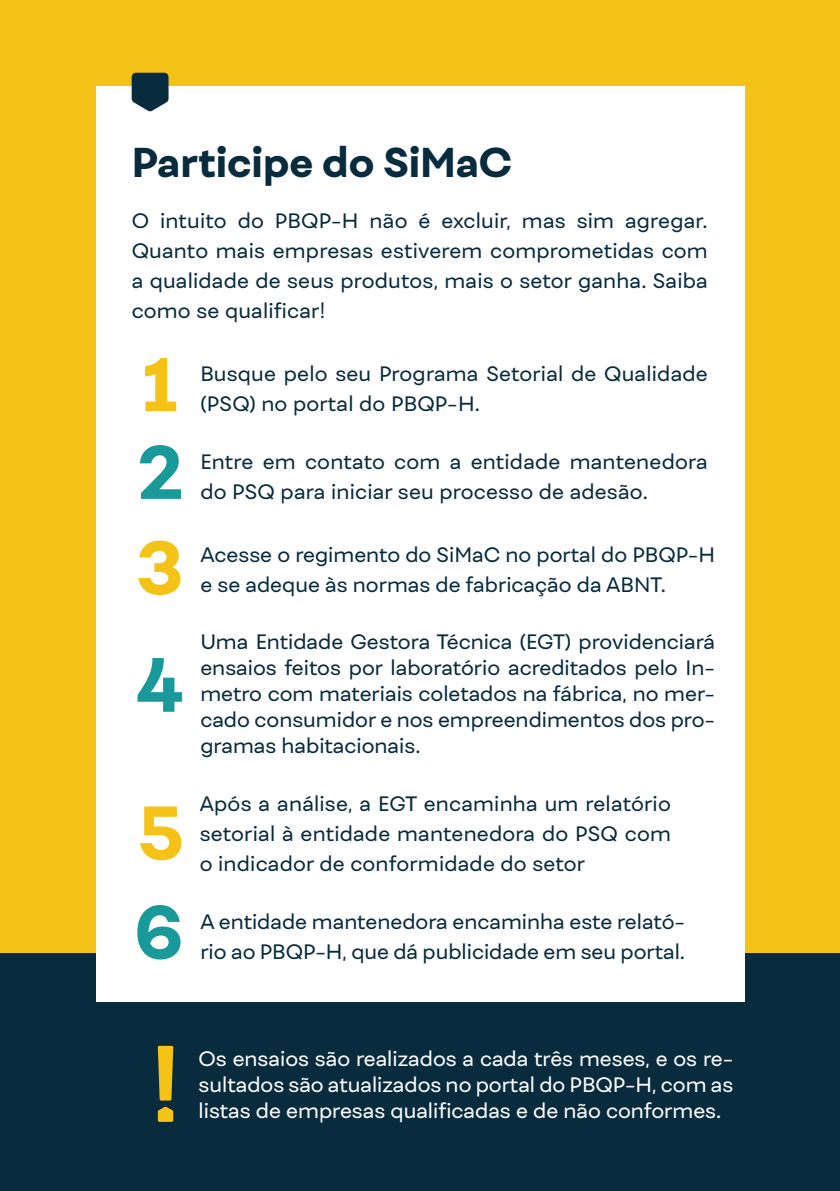
<style>
.page{position:relative;width:840px;height:1191px;background:#fff}
.page>*{position:absolute;margin:0;border:0;box-sizing:border-box;transform-origin:0 0}
.t1{font:800 72.6px "Fibra";color:#f5c218}
.t2{font:800 72.6px "Fibra";color:#19999a}
.t3{font:800 40px "Fibra";color:#082b3e}
.t4{font:20px/30px "Fibra";letter-spacing:.005em;color:#082b3e}
.t5{font:20px/26px "Fibra";color:#fff;text-align:justify}
</style>
<div class="page">
<div style="left:0;top:0;width:839px;height:1191px;background:#f5c218"></div>
<div style="left:0;top:954px;width:839px;height:237px;background:#082b3e"></div>
<svg style="left:158px;top:1106px;width:15px;height:15px"></svg>
<svg style="left:158px;top:1045px;width:15px;height:55px"></svg>
<div style="left:96px;top:86px;width:647px;height:915px;background:#fff"></div>
<svg style="left:132px;top:73px;width:36px;height:38px"></svg>
<p class="t3" style="left:132px;top:137px;width:382px">Participe do SiMaC</p>
<p class="t4" style="left:132px;top:205px;width:577px;text-align:justify">O intuito do PBQP-H não é excluir, mas sim agregar.<br>Quanto mais empresas estiverem comprometidas com a qualidade de seus produtos, mais o setor ganha. Saiba como se qualificar!</p>
<p class="t1" style="left:141px;top:338px;width:38px">1</p>
<p class="t2" style="left:137px;top:425px;width:48px">2</p>
<p class="t1" style="left:136px;top:521px;width:50px">3</p>
<p class="t2" style="left:136px;top:638px;width:49px">4</p>
<p class="t1" style="left:138px;top:786px;width:47px">5</p>
<p class="t2" style="left:134px;top:885px;width:51px">6</p>
<p class="t4" style="left:200px;top:358px;width:508px">Busque pelo seu Programa Setorial de Qualidade (PSQ) no portal do PBQP-H.</p>
<p class="t4" style="left:200px;top:446px;width:508px">Entre em contato com a entidade mantenedora do PSQ para iniciar seu processo de adesão.</p>
<p class="t4" style="left:200px;top:540px;width:516px">Acesse o regimento do SiMaC no portal do PBQP-H e se adeque às normas de fabricação da ABNT.</p>
<p class="t4" style="left:200px;top:628px;width:516px;line-height:26px;text-align:justify">Uma Entidade Gestora Técnica (EGT) providenciará ensaios feitos por laboratório acreditados pelo In&shy;metro com materiais coletados na fábrica, no mer&shy;cado consumidor e nos empreendimentos dos pro&shy;gramas habitacionais.</p>
<p class="t4" style="left:200px;top:788px;width:472px;text-align:justify">Após a análise, a EGT encaminha um relatório setorial à entidade mantenedora do PSQ com o indicador de conformidade do setor</p>
<p class="t4" style="left:200px;top:906px;width:486px">A entidade mantenedora encaminha este relató&shy;rio ao PBQP-H, que dá publicidade em seu portal.</p>
<p class="t5" style="left:198px;top:1045px;width:536px">Os ensaios são realizados a cada três meses, e os re&shy;sultados são atualizados no portal do PBQP-H, com as listas de empresas qualificadas e de não conformes.</p>
</div>
